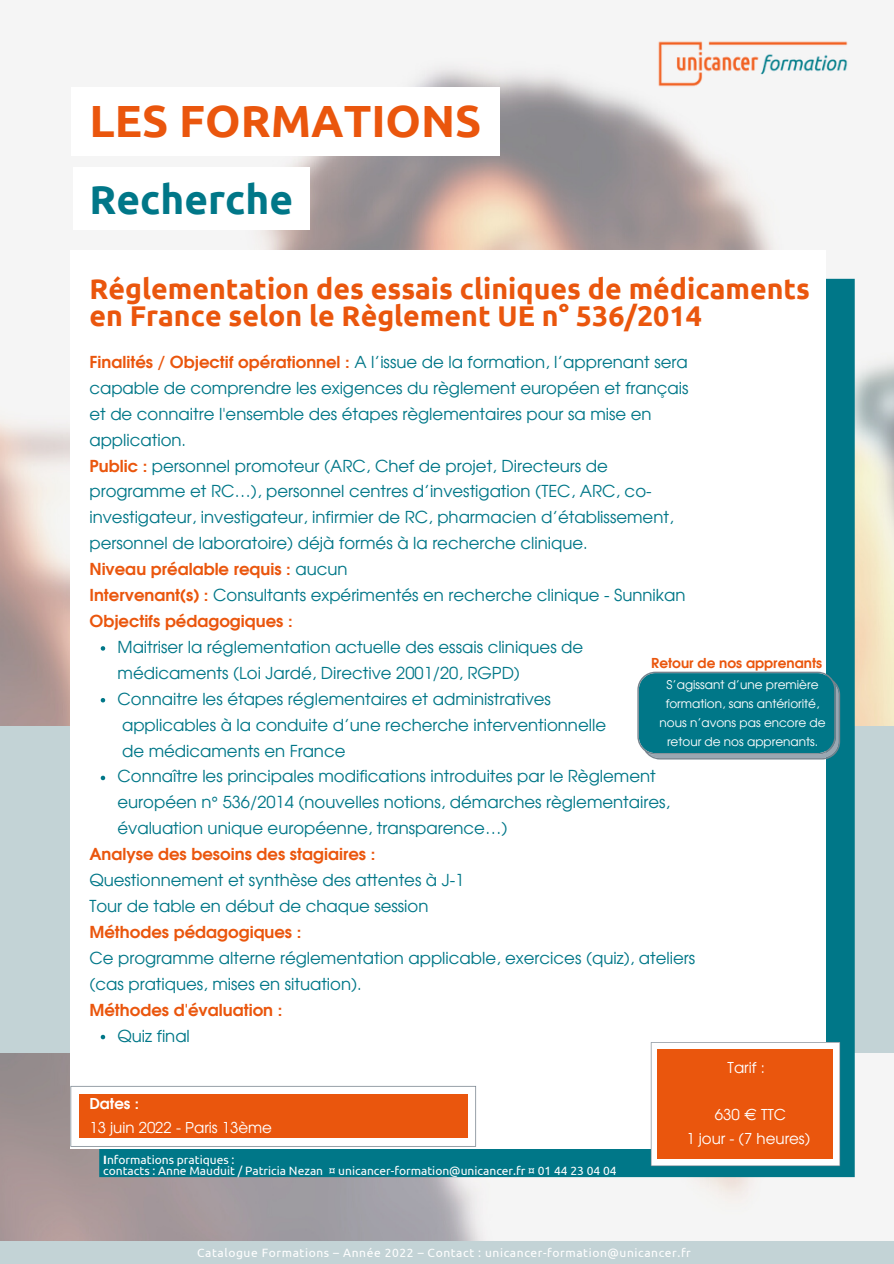
<style>
.page{position:relative;width:894px;height:1264px;background:#fff}
.page>*{position:absolute;margin:0;border:0;box-sizing:border-box;transform-origin:0 0}
.t1{font:700 45px "Ubuntu";color:#ea560d}
.t2{font:700 40.5px "Ubuntu";color:#078}
.t3{font:700 28.5px/27px "Ubuntu";color:#ea560d}
.t4{font:16.5px/26px "Evolventa";color:#078}
.t5{font:700 16.5px "Evolventa";color:#ea560d}
.t6{font:15px "Evolventa";color:#fff}
.t7{font:700 15px "Evolventa";color:#fff}
.t8{font:700 13.65px "Evolventa";color:#ea560d}
.t9{font:12px "Ubuntu";color:#fff}
.t10{font:12px/19px "Evolventa";color:#fff}
.t11{font:12px "Ubuntu";letter-spacing:.05em;color:#fff}
.s1{font-weight:700;color:#ea560d}
.s2{font-weight:400;color:#078}
.s3{font-weight:700}
</style>
<div class="page">
<img style="left:0;top:57px;width:893px;height:1184px">
<img style="left:650px;top:40px;width:204px;height:54px">
<div style="left:0;top:726px;width:893px;height:326px;background:#c3d3d6"></div>
<div style="left:0;top:1241px;width:893px;height:22px;background:#c3d3d6"></div>
<div style="left:71px;top:87px;width:428px;height:68px;background:#fff"></div>
<div style="left:73px;top:167px;width:236px;height:63px;background:#fff"></div>
<div style="left:99px;top:279px;width:755px;height:898px;background:#078"></div>
<div style="left:70px;top:250px;width:755px;height:898px;background:#fff"></div>
<svg style="left:101px;top:646px;width:4px;height:4px"></svg>
<svg style="left:101px;top:698px;width:4px;height:4px"></svg>
<svg style="left:101px;top:775px;width:4px;height:5px"></svg>
<svg style="left:101px;top:1034px;width:4px;height:5px"></svg>
<svg style="left:637px;top:671px;width:202px;height:88px;background:#147d8d"></svg>
<svg style="left:70px;top:1085px;width:406px;height:61px"></svg>
<div style="left:79px;top:1094px;width:388px;height:44px;background:#ea560d"></div>
<svg style="left:650px;top:1042px;width:189px;height:124px"></svg>
<div style="left:657px;top:1049px;width:175px;height:110px;background:#ea560d"></div>
<p class="t1" style="left:89px;top:95px;width:393px">LES FORMATIONS</p>
<p class="t2" style="left:89px;top:176px;width:205px">Recherche</p>
<p class="t3" style="left:89px;top:274px;width:722px">Réglementation des essais cliniques de médicaments en France selon le Règlement UE n° 536/2014</p>
<p class="t4" style="left:89px;top:350px;width:600px"><span class="s1">Finalités / Objectif opérationnel :</span> A l’issue de la formation, l’apprenant sera capable de comprendre les exigences du règlement européen et français et de connaitre l'ensemble des étapes règlementaires pour sa mise en application.</p>
<p class="t4" style="left:89px;top:453px;width:585px"><span class="s1">Public :</span> personnel promoteur (ARC, Chef de projet, Directeurs de programme et RC…), personnel centres d’investigation (TEC, ARC, co&shy;investigateur, investigateur, infirmier de RC, pharmacien d’établissement, personnel de laboratoire) déjà formés à la recherche clinique.</p>
<p class="t5" style="left:89px;top:562px;width:259px">Niveau préalable requis : <span class="s2">aucun</span></p>
<p class="t4" style="left:89px;top:583px;width:597px"><span class="s1">Intervenant(s) :</span> Consultants expérimentés en recherche clinique - Sunnikan</p>
<p class="t5" style="left:89px;top:614px;width:205px">Objectifs pédagogiques :</p>
<p class="t4" style="left:117px;top:635px;width:467px">Maitriser la réglementation actuelle des essais cliniques de médicaments (Loi Jardé, Directive 2001/20, RGPD)</p>
<p class="t4" style="left:117px;top:686px;width:490px">Connaitre les étapes réglementaires et administratives applicables à la conduite d’une recherche interventionnelle de médicaments en France</p>
<p class="t4" style="left:117px;top:764px;width:554px">Connaître les principales modifications introduites par le Règlement européen n° 536/2014 (nouvelles notions, démarches règlementaires, évaluation unique européenne, transparence…)</p>
<p class="t8" style="left:651px;top:656px;width:172px">Retour de nos apprenants</p>
<p class="t10" style="left:665px;top:675px;width:155px">S’agissant d’une première formation, sans antériorité,</p>
<p class="t10" style="left:659px;top:713px;width:167px;text-align:center">nous n’avons pas encore de retour de nos apprenants.</p>
<p class="t5" style="left:89px;top:847px;width:287px">Analyse des besoins des stagiaires :</p>
<p class="t4" style="left:89px;top:868px;width:376px">Questionnement et synthèse des attentes à J-1</p>
<p class="t4" style="left:89px;top:894px;width:340px">Tour de table en début de chaque session</p>
<p class="t5" style="left:89px;top:924px;width:213px">Méthodes pédagogiques :</p>
<p class="t4" style="left:89px;top:945px;width:607px">Ce programme alterne réglementation applicable, exercices (quiz), ateliers (cas pratiques, mises en situation).</p>
<p class="t5" style="left:89px;top:1002px;width:194px">Méthodes d'évaluation :</p>
<p class="t4" style="left:117px;top:1023px;width:74px">Quiz final</p>
<p class="t7" style="left:89px;top:1096px;width:51px">Dates :</p>
<p class="t6" style="left:89px;top:1120px;width:184px">13 juin 2022 - Paris 13ème</p>
<p class="t9" style="left:103px;top:1153px;width:133px"><span class="s3">I</span>nformations pratiques :</p>
<p class="t9" style="left:103px;top:1164px;width:515px">contacts : Anne Mauduit / Patricia Nezan ¤ unicancer-formation@unicancer.fr ¤ 01 44 23 04 04</p>
<p class="t6" style="left:727px;top:1060px;width:39px">Tarif :</p>
<p class="t6" style="left:714px;top:1107px;width:73px">630 € TTC</p>
<p class="t6" style="left:686px;top:1131px;width:125px">1 jour - (7 heures)</p>
<p class="t11" style="left:197px;top:1246px;width:495px">Catalogue Formations – Année 2022 – Contact : unicancer-formation@unicancer.fr</p>
</div>
